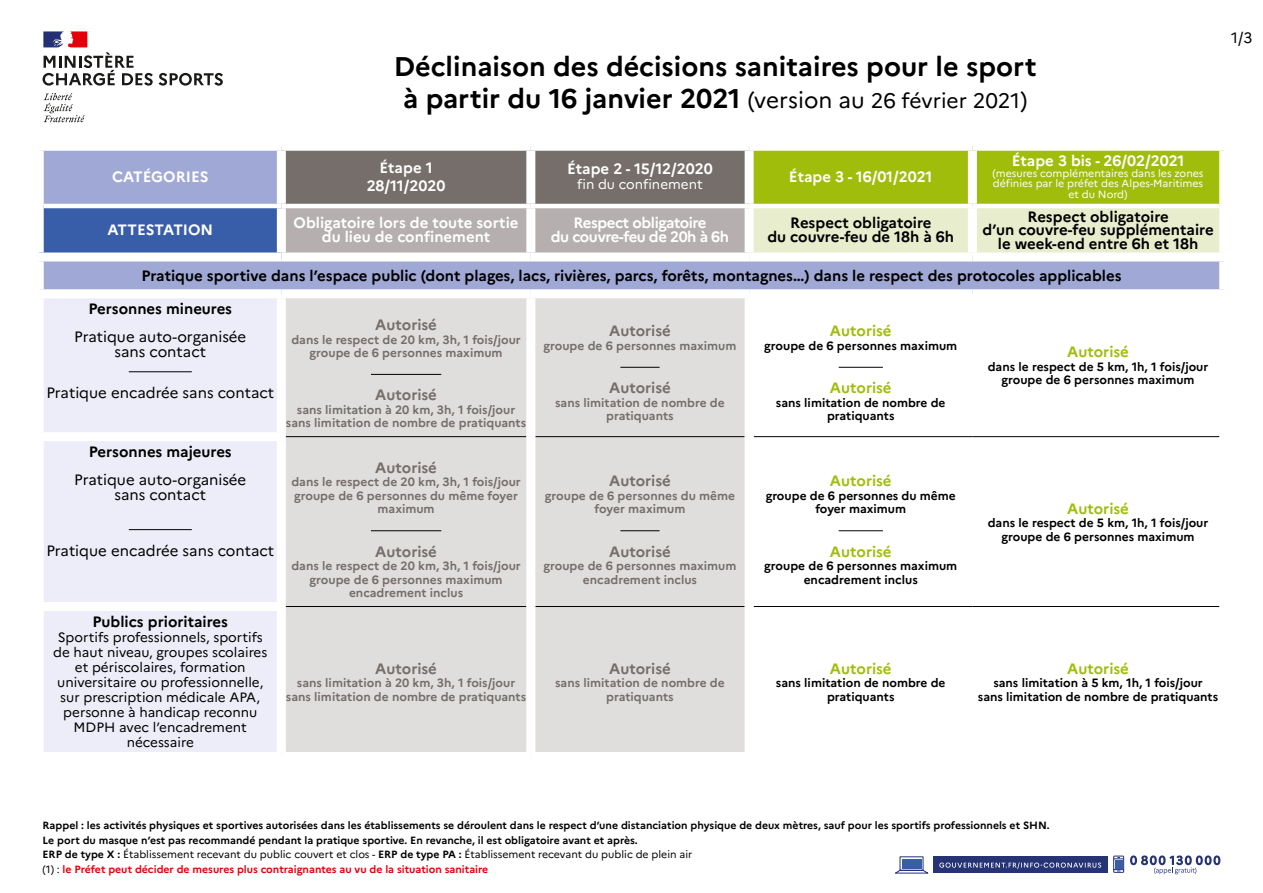
<style>
.page{position:relative;width:1263px;height:893px;background:#fff}
.page>*{position:absolute;margin:0;border:0;box-sizing:border-box;transform-origin:0 0}
.t1{font:700 27px/32.4px "Marianne";color:#000;text-align:center}
.t2{font:700 15px/13.5px "Marianne";color:#000;text-align:center}
.t3{font:700 15px/17.7px "Marianne";color:#fff;text-align:center}
.t4{font:15px/15px "Marianne";color:#000;text-align:center}
.t5{font:700 15px "Marianne";color:#756e6b}
.t6{font:700 15px "Marianne";color:#a1bd0b}
.t7{font:700 15px/13.5px "Marianne";letter-spacing:-.03em;color:#fff;text-align:center}
.t8{font:13.5px/15px "Marianne";color:#000;text-align:center}
.t9{font:13.5px "Marianne";color:#fff}
.t10{font:700 12px/13.5px "Marianne";color:#756e6b;text-align:center}
.t11{font:700 12px/13.5px "Marianne";color:#000;text-align:center}
.t12{font:700 10.5px/14.7px "Marianne";color:#000}
.t13{font:10.5px/10.5px "Marianne";color:#fff;text-align:center}
.s1{font-weight:400;font-size:22.5px}
.s2{font-weight:400;font-size:21px}
.s3{font-weight:400}
.s4{color:#e3000b}
</style>
<div class="page">
<svg style="left:1130px;top:855px;width:90px;height:19px"></svg>
<svg style="left:1113px;top:855px;width:11px;height:18px"></svg>
<div style="left:1115px;top:860px;width:7px;height:9px;background:#385ea8"></div>
<svg style="left:895px;top:856px;width:34px;height:18px"></svg>
<div style="left:902px;top:859px;width:19px;height:9px;background:#385ea8"></div>
<div style="left:933px;top:856px;width:175px;height:17px;background:#263375"></div>
<svg style="left:939px;top:862px;width:162px;height:7px"></svg>
<div style="left:44px;top:151px;width:1175px;height:138px;background:#a0a9d6"></div>
<div style="left:39px;top:206px;width:242px;height:51px;background:#385ea9"></div>
<svg style="left:286px;top:151px;width:933px;height:101px;background:#aab077"></svg>
<div style="left:44px;top:298px;width:233px;height:454px;background:#ecedf8"></div>
<div style="left:286px;top:298px;width:459px;height:454px;background:#e0dedd"></div>
<div style="left:35px;top:432px;width:251px;height:9px;background:#fff"></div>
<div style="left:35px;top:602px;width:251px;height:9px;background:#fff"></div>
<div style="left:745px;top:151px;width:9px;height:53px;background:#fff"></div>
<div style="left:968px;top:151px;width:9px;height:53px;background:#fff"></div>
<div style="left:35px;top:206px;width:9px;height:46px;background:#fff"></div>
<div style="left:745px;top:208px;width:9px;height:44px;background:#fff"></div>
<div style="left:968px;top:208px;width:9px;height:44px;background:#fff"></div>
<div style="left:35px;top:252px;width:246px;height:9px;background:#fff"></div>
<div style="left:281px;top:252px;width:250px;height:9px;background:#fff"></div>
<div style="left:531px;top:252px;width:218px;height:9px;background:#fff"></div>
<div style="left:749px;top:252px;width:223px;height:9px;background:#fff"></div>
<div style="left:972px;top:252px;width:256px;height:9px;background:#fff"></div>
<div style="left:277px;top:151px;width:9px;height:53px;background:#fff"></div>
<div style="left:526px;top:151px;width:9px;height:53px;background:#fff"></div>
<div style="left:277px;top:208px;width:9px;height:44px;background:#fff"></div>
<div style="left:526px;top:208px;width:9px;height:44px;background:#fff"></div>
<hr style="left:286px;top:606px;width:240px;height:1px;background:#000">
<hr style="left:286px;top:436px;width:240px;height:1px;background:#000">
<hr style="left:44px;top:204px;width:237px;height:4px;background:#fff">
<hr style="left:281px;top:204px;width:250px;height:4px;background:#fff">
<hr style="left:531px;top:204px;width:218px;height:4px;background:#fff">
<hr style="left:749px;top:204px;width:223px;height:4px;background:#fff">
<hr style="left:972px;top:204px;width:247px;height:4px;background:#fff">
<hr style="left:535px;top:436px;width:210px;height:1px;background:#000">
<hr style="left:754px;top:436px;width:218px;height:1px;background:#000">
<hr style="left:972px;top:436px;width:247px;height:1px;background:#000">
<hr style="left:535px;top:606px;width:210px;height:1px;background:#000">
<hr style="left:754px;top:606px;width:218px;height:1px;background:#000">
<hr style="left:972px;top:606px;width:247px;height:1px;background:#000">
<div style="left:526px;top:298px;width:9px;height:139px;background:#fff"></div>
<div style="left:526px;top:437px;width:9px;height:169px;background:#fff"></div>
<div style="left:526px;top:606px;width:9px;height:146px;background:#fff"></div>
<hr style="left:129px;top:371px;width:63px;height:1px;background:#000">
<hr style="left:371px;top:374px;width:70px;height:1px;background:#000">
<hr style="left:620px;top:367px;width:40px;height:1px;background:#000">
<hr style="left:839px;top:367px;width:44px;height:1px;background:#000">
<hr style="left:129px;top:529px;width:63px;height:1px;background:#000">
<hr style="left:371px;top:530px;width:70px;height:1px;background:#000">
<hr style="left:620px;top:530px;width:40px;height:1px;background:#000">
<hr style="left:839px;top:530px;width:44px;height:1px;background:#000">
<svg style="left:43px;top:93px;width:42px;height:29px"></svg>
<svg style="left:159px;top:73px;width:64px;height:13px"></svg>
<svg style="left:43px;top:31px;width:110px;height:55px"></svg>
<h1 class="t1" style="left:394px;top:50px;width:644px">Déclinaison des décisions sanitaires pour le sport à partir du 16 janvier 2021 <span class="s1">(version au</span> <span class="s2">26 février 2021</span><span class="s1">)</span></h1>
<p class="t4" style="left:1231px;top:30px;width:23px">1/3</p>
<p class="t3" style="left:112px;top:168px;width:98px">CATÉGORIES</p>
<p class="t3" style="left:367px;top:159px;width:80px">Étape 1<br>28/11/2020</p>
<p class="t3" style="left:567px;top:160px;width:147px">Étape 2 - 15/12/2020</p>
<p class="t9" style="left:577px;top:176px;width:127px">fin du confinement</p>
<p class="t3" style="left:789px;top:168px;width:145px">Étape 3 - 16/01/2021</p>
<p class="t3" style="left:1012px;top:152px;width:174px">Étape 3 bis - 26/02/2021</p>
<p class="t13" style="left:992px;top:167px;width:213px">(mesures complémentaires dans les zones définies par le préfet des Alpes-Maritimes et du Nord)</p>
<p class="t3" style="left:107px;top:221px;width:107px">ATTESTATION</p>
<p class="t3" style="left:294px;top:216px;width:226px;line-height:13.5px">Obligatoire lors de toute sortie du lieu de confinement</p>
<p class="t7" style="left:551px;top:216px;width:180px">Respect obligatoire<br>du couvre-feu de 20h à 6h</p>
<p class="t2" style="left:767px;top:216px;width:188px">Respect obligatoire<br>du couvre-feu de 18h à 6h</p>
<p class="t2" style="left:982px;top:209px;width:233px">Respect obligatoire<br>d’un couvre-feu supplémentaire le week-end entre 6h et 18h</p>
<p class="t2" style="left:141px;top:269px;width:982px">Pratique sportive dans l’espace public (dont plages, lacs, rivières, parcs, forêts, montagnes…) dans le respect des protocoles applicables</p>
<p class="t2" style="left:88px;top:302px;width:145px">Personnes mineures</p>
<p class="t4" style="left:74px;top:329px;width:174px">Pratique auto-organisée sans contact</p>
<p class="t4" style="left:46px;top:385px;width:229px">Pratique encadrée sans contact</p>
<p class="t5" style="left:375px;top:315px;width:63px">Autorisé</p>
<p class="t10" style="left:291px;top:332px;width:231px">dans le respect de 20 km, 3h, 1 fois/jour groupe de 6 personnes maximum</p>
<p class="t5" style="left:375px;top:386px;width:63px">Autorisé</p>
<p class="t10" style="left:286px;top:403px;width:242px">sans limitation à 20 km, 3h, 1 fois/jour sans limitation de nombre de pratiquants</p>
<p class="t5" style="left:609px;top:322px;width:63px">Autorisé</p>
<p class="t10" style="left:543px;top:339px;width:195px">groupe de 6 personnes maximum</p>
<p class="t5" style="left:609px;top:379px;width:63px">Autorisé</p>
<p class="t10" style="left:555px;top:396px;width:171px">sans limitation de nombre de pratiquants</p>
<p class="t6" style="left:830px;top:322px;width:63px">Autorisé</p>
<p class="t11" style="left:764px;top:339px;width:195px">groupe de 6 personnes maximum</p>
<p class="t6" style="left:830px;top:379px;width:63px">Autorisé</p>
<p class="t11" style="left:776px;top:396px;width:171px">sans limitation de nombre de pratiquants</p>
<p class="t6" style="left:1067px;top:343px;width:63px">Autorisé</p>
<p class="t11" style="left:988px;top:360px;width:222px">dans le respect de 5 km, 1h, 1 fois/jour groupe de 6 personnes maximum</p>
<p class="t2" style="left:89px;top:445px;width:144px">Personnes majeures</p>
<p class="t4" style="left:74px;top:472px;width:174px">Pratique auto-organisée sans contact</p>
<p class="t4" style="left:46px;top:543px;width:229px">Pratique encadrée sans contact</p>
<p class="t2" style="left:93px;top:615px;width:137px">Publics prioritaires</p>
<p class="t8" style="left:53px;top:630px;width:216px">Sportifs professionnels, sportifs de haut niveau, groupes scolaires et périscolaires, formation universitaire ou professionnelle, sur prescription médicale APA, personne à handicap reconnu<br>MDPH avec l’encadrement nécessaire</p>
<p class="t5" style="left:375px;top:458px;width:63px">Autorisé</p>
<p class="t10" style="left:291px;top:475px;width:231px">dans le respect de 20 km, 3h, 1 fois/jour groupe de 6 personnes du même foyer maximum</p>
<p class="t5" style="left:375px;top:542px;width:63px">Autorisé</p>
<p class="t10" style="left:291px;top:559px;width:231px">dans le respect de 20 km, 3h, 1 fois/jour groupe de 6 personnes maximum encadrement inclus</p>
<p class="t5" style="left:375px;top:659px;width:63px">Autorisé</p>
<p class="t10" style="left:286px;top:676px;width:242px">sans limitation à 20 km, 3h, 1 fois/jour sans limitation de nombre de pratiquants</p>
<p class="t5" style="left:609px;top:472px;width:63px">Autorisé</p>
<p class="t10" style="left:545px;top:489px;width:192px">groupe de 6 personnes du même foyer maximum</p>
<p class="t5" style="left:609px;top:542px;width:63px">Autorisé</p>
<p class="t10" style="left:543px;top:559px;width:195px">groupe de 6 personnes maximum encadrement inclus</p>
<p class="t5" style="left:609px;top:659px;width:63px">Autorisé</p>
<p class="t10" style="left:555px;top:676px;width:171px">sans limitation de nombre de pratiquants</p>
<p class="t6" style="left:830px;top:472px;width:63px">Autorisé</p>
<p class="t11" style="left:766px;top:489px;width:192px">groupe de 6 personnes du même foyer maximum</p>
<p class="t6" style="left:830px;top:542px;width:63px">Autorisé</p>
<p class="t11" style="left:764px;top:559px;width:195px">groupe de 6 personnes maximum encadrement inclus</p>
<p class="t6" style="left:1067px;top:499px;width:63px">Autorisé</p>
<p class="t11" style="left:988px;top:516px;width:222px">dans le respect de 5 km, 1h, 1 fois/jour groupe de 6 personnes maximum</p>
<p class="t6" style="left:830px;top:659px;width:63px">Autorisé</p>
<p class="t11" style="left:776px;top:676px;width:171px">sans limitation de nombre de pratiquants</p>
<p class="t6" style="left:1067px;top:659px;width:63px">Autorisé</p>
<p class="t11" style="left:978px;top:676px;width:242px">sans limitation à 5 km, 1h, 1 fois/jour<br>sans limitation de nombre de pratiquants</p>
<p class="t12" style="left:43px;top:818px;width:1009px">Rappel : les activités physiques et sportives autorisées dans les établissements se déroulent dans le respect d’une distanciation physique de deux mètres, sauf pour les sportifs professionnels et SHN.<br>Le port du masque n’est pas recommandé pendant la pratique sportive. En revanche, il est obligatoire avant et après.<br>ERP de type X : <span class="s3">Établissement recevant du public couvert et clos -</span> ERP de type PA : <span class="s3">Établissement recevant du public de plein air<br>(1) :</span> <span class="s4">le Préfet peut décider de mesures plus contraignantes au vu de la situation sanitaire</span></p>
</div>
